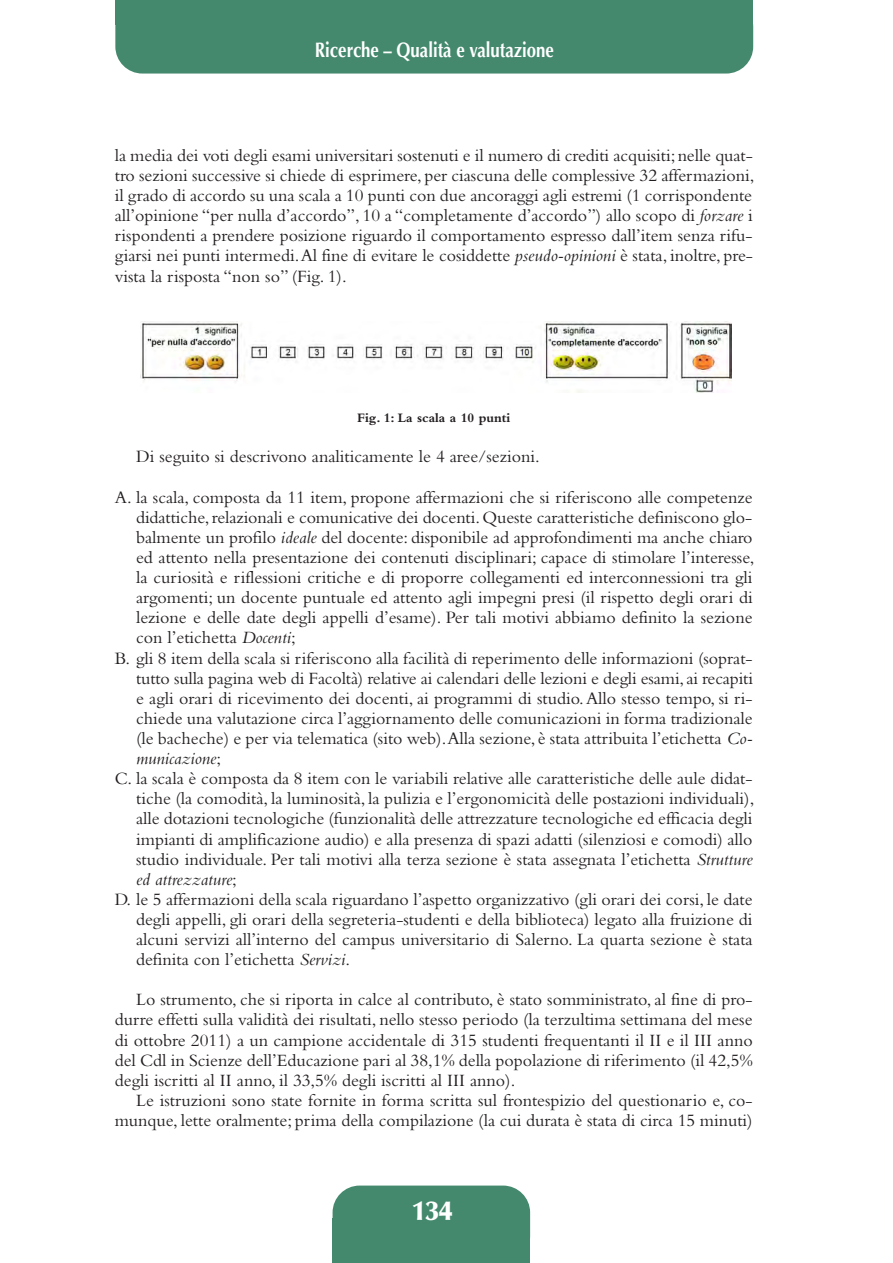
<style>
.page{position:relative;width:893px;height:1263px;background:#fff}
.page>*{position:absolute;margin:0;border:0;box-sizing:border-box;transform-origin:0 0}
.t1{font:900 27px "Optima";color:#fff}
.t2{font:700 21px "Optima";color:#fff;scale:.8 1}
.t3{font:18px/20.1px "Bembo";color:#231f20}
.t4{font:italic 18px "Bembo";color:#231f20}
.t5{font:700 13.5px "Bembo";color:#231f20}
.s1{font-style:italic}
.s2{font-style:normal}
</style>
<div class="page">
<div style="left:333px;top:1185px;width:197px;height:78px;background:#44896d;border-radius:27px"></div>
<div style="left:333px;top:1218px;width:197px;height:45px;background:#44896d"></div>
<div style="left:115px;top:0;width:638px;height:74px;background:#44896d;border-radius:27px"></div>
<div style="left:115px;top:0;width:638px;height:24px;background:#44896d"></div>
<img style="left:141px;top:321px;width:590px;height:71px">
<p class="t2" style="left:315px;top:38px;width:300px">Ricerche – Qualità e valutazione</p>
<p class="t3" style="left:115px;top:147px;width:641px">la media dei voti degli esami universitari sostenuti e il numero di crediti acquisiti; nelle quat&shy;tro sezioni successive si chiede di esprimere, per ciascuna delle complessive 32 affermazioni, il grado di accordo su una scala a 10 punti con due ancoraggi agli estremi (1 corrispondente all’opinione “per nulla d’accordo”, 10 a “completamente d’accordo”) allo scopo di <span class="s1">forzare</span> i rispondenti a prendere posizione riguardo il comportamento espresso dall’item senza rifu&shy;giarsi nei punti intermedi. Al fine di evitare le cosiddette <span class="s1">pseudo-opinioni</span> è stata, inoltre, pre&shy;vista la risposta “non so” (Fig. 1).</p>
<p class="t5" style="left:357px;top:413px;width:155px">Fig. 1: La scala a 10 punti</p>
<p class="t3" style="left:136px;top:449px;width:405px">Di seguito si descrivono analiticamente le 4 aree/sezioni.</p>
<p class="t3" style="left:115px;top:489px;width:639px">A. la scala, composta da 11 item, propone affermazioni che si riferiscono alle competenze</p>
<p class="t3" style="left:136px;top:509px;width:618px">didattiche, relazionali e comunicative dei docenti. Queste caratteristiche definiscono glo-</p>
<p class="t3" style="left:136px;top:529px;width:618px">balmente un profilo <span class="s1">ideale</span> del docente: disponibile ad approfondimenti ma anche chiaro</p>
<p class="t3" style="left:136px;top:549px;width:620px">ed attento nella presentazione dei contenuti disciplinari; capace di stimolare l’interesse,</p>
<p class="t3" style="left:136px;top:569px;width:618px">la curiosità e riflessioni critiche e di proporre collegamenti ed interconnessioni tra gli</p>
<p class="t3" style="left:136px;top:589px;width:618px">argomenti; un docente puntuale ed attento agli impegni presi (il rispetto degli orari di</p>
<p class="t3" style="left:136px;top:609px;width:618px">lezione e delle date degli appelli d’esame). Per tali motivi abbiamo definito la sezione</p>
<p class="t3" style="left:136px;top:629px;width:161px">con l’etichetta <span class="s1">Docenti</span>;</p>
<p class="t3" style="left:115px;top:650px;width:639px">B. gli 8 item della scala si riferiscono alla facilità di reperimento delle informazioni (soprat-</p>
<p class="t3" style="left:136px;top:670px;width:618px">tutto sulla pagina web di Facoltà) relative ai calendari delle lezioni e degli esami, ai recapiti</p>
<p class="t3" style="left:136px;top:690px;width:618px">e agli orari di ricevimento dei docenti, ai programmi di studio. Allo stesso tempo, si ri-</p>
<p class="t3" style="left:136px;top:710px;width:618px">chiede una valutazione circa l’aggiornamento delle comunicazioni in forma tradizionale</p>
<p class="t3" style="left:136px;top:730px;width:618px">(le bacheche) e per via telematica (sito web).Alla sezione, è stata attribuita l’etichetta <span class="s1">Co-</span></p>
<p class="t4" style="left:136px;top:752px;width:86px">municazione<span class="s2">;</span></p>
<p class="t3" style="left:115px;top:770px;width:639px">C. la scala è composta da 8 item con le variabili relative alle caratteristiche delle aule didat-</p>
<p class="t3" style="left:136px;top:790px;width:620px">tiche (la comodità, la luminosità, la pulizia e l’ergonomicità delle postazioni individuali),</p>
<p class="t3" style="left:136px;top:810px;width:618px">alle dotazioni tecnologiche (funzionalità delle attrezzature tecnologiche ed efficacia degli</p>
<p class="t3" style="left:136px;top:831px;width:618px">impianti di amplificazione audio) e alla presenza di spazi adatti (silenziosi e comodi) allo</p>
<p class="t3" style="left:136px;top:851px;width:618px">studio individuale. Per tali motivi alla terza sezione è stata assegnata l’etichetta <span class="s1">Strutture</span></p>
<p class="t4" style="left:136px;top:873px;width:102px">ed attrezzature<span class="s2">;</span></p>
<p class="t3" style="left:115px;top:891px;width:639px">D. le 5 affermazioni della scala riguardano l’aspetto organizzativo (gli orari dei corsi, le date</p>
<p class="t3" style="left:136px;top:911px;width:618px">degli appelli, gli orari della segreteria-studenti e della biblioteca) legato alla fruizione di</p>
<p class="t3" style="left:136px;top:931px;width:618px">alcuni servizi all’interno del campus universitario di Salerno. La quarta sezione è stata</p>
<p class="t3" style="left:136px;top:951px;width:216px">definita con l’etichetta <span class="s1">Servizi</span>.</p>
<p class="t3" style="left:136px;top:991px;width:618px">Lo strumento, che si riporta in calce al contributo, è stato somministrato, al fine di pro-</p>
<p class="t3" style="left:115px;top:1011px;width:639px">durre effetti sulla validità dei risultati, nello stesso periodo (la terzultima settimana del mese</p>
<p class="t3" style="left:115px;top:1032px;width:639px">di ottobre 2011) a un campione accidentale di 315 studenti frequentanti il II e il III anno</p>
<p class="t3" style="left:115px;top:1052px;width:639px">del Cdl in Scienze dell’Educazione pari al 38,1% della popolazione di riferimento (il 42,5%</p>
<p class="t3" style="left:115px;top:1072px;width:402px">degli iscritti al II anno, il 33,5% degli iscritti al III anno).</p>
<p class="t3" style="left:136px;top:1092px;width:618px">Le istruzioni sono state fornite in forma scritta sul frontespizio del questionario e, co-</p>
<p class="t3" style="left:115px;top:1112px;width:639px">munque, lette oralmente; prima della compilazione (la cui durata è stata di circa 15 minuti)</p>
<p class="t1" style="left:412px;top:1200px;width:42px">134</p>
</div>
